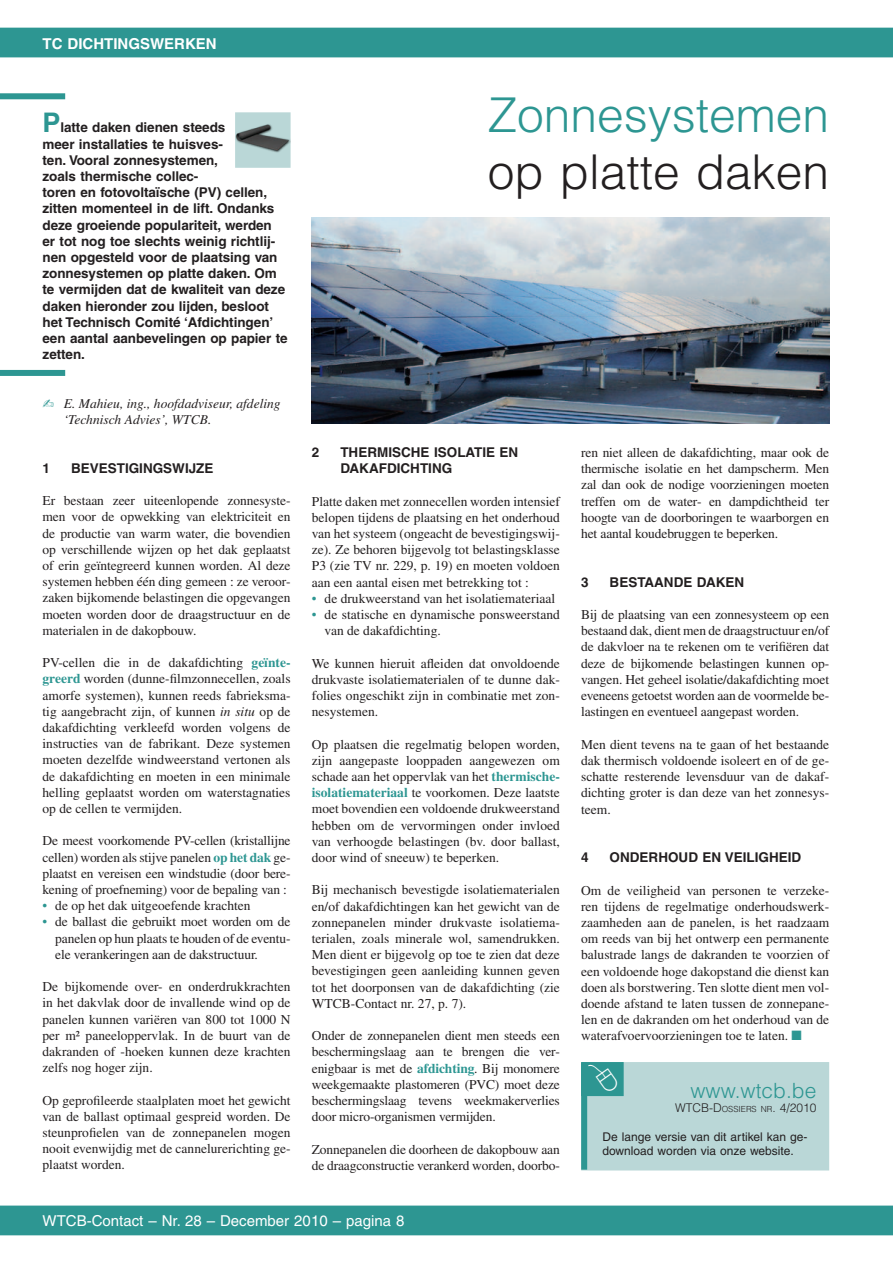
<style>
.page{position:relative;width:893px;height:1263px;background:#fff}
.page>*{position:absolute;margin:0;border:0;box-sizing:border-box;transform-origin:0 0}
.t1{font:300 48px "Helvetica";color:#2d9692}
.t2{font:300 48px "Helvetica";color:#231f20}
.t3{font:300 21px "Helvetica";color:#2d9692}
.t4{font:15px "Helvetica";color:#fff}
.t5{font:700 15px "Helvetica";color:#fff}
.t6{font:13.5px/16.2px "Times";color:#231f20;text-align:justify}
.t7{font:700 13.5px/16.2px "Helvetica";letter-spacing:-.005em;color:#231f20}
.t8{font:italic 13.5px/16.2px "Times";color:#231f20}
.t9{font:12px/14.4px "Helvetica";color:#231f20}
.t10{font:300 12px "Helvetica";color:#231f20}
.s1{font-size:27px;color:#2d9692}
.s2{color:#2d9692}
.s3{font-weight:700;color:#2d9692}
.s4{font-style:italic}
.s5{font-size:8.4px}
</style>
<div class="page">
<div style="left:0;top:28px;width:893px;height:29px;background:#2d9692"></div>
<div style="left:0;top:1205px;width:893px;height:30px;background:#2d9692"></div>
<img style="left:312px;top:217px;width:517px;height:206px">
<div style="left:0;top:93px;width:65px;height:6px;background:#2d9692"></div>
<div style="left:0;top:370px;width:65px;height:6px;background:#2d9692"></div>
<img style="left:235px;top:112px;width:55px;height:56px">
<div style="left:581px;top:1062px;width:248px;height:108px;background:#bad7d7"></div>
<div style="left:581px;top:1062px;width:6px;height:108px;background:#2d9692"></div>
<div style="left:581px;top:1062px;width:43px;height:34px;background:#2d9692"></div>
<p class="t5" style="left:43px;top:34px;width:176px">TC DICHTINGSWERKEN</p>
<p class="t7" style="left:43px;top:119px;width:247px"><span class="s1">P</span>latte daken dienen steeds<br>meer installaties te huisves-<br>ten. Vooral zonnesystemen,<br>zoals thermische collec-<br>toren en fotovoltaïsche (PV) cellen, zitten momenteel in de lift. Ondanks deze groeiende populariteit, werden er tot nog toe slechts weinig richtlij&shy;nen opgesteld voor de plaatsing van zonnesystemen op platte daken. Om te vermijden dat de kwaliteit van deze daken hieronder zou lijden, besloot het Technisch Comité ‘Afdichtingen’ een aantal aanbevelingen op papier te zetten.</p>
<p class="t8" style="left:64px;top:395px;width:218px;text-indent:-21px"><span class="s2">✍</span> E. Mahieu, ing., hoofdadviseur, afdeling ‘Technisch Advies’, WTCB.</p>
<p class="t7" style="left:43px;top:460px;width:9px">1</p>
<p class="t7" style="left:71px;top:460px;width:144px">BEVESTIGINGSWIJZE</p>
<p class="t6" style="left:43px;top:492px;width:250px">Er bestaan zeer uiteenlopende zonnesyste&shy;men voor de opwekking van elektriciteit en de productie van warm water, die bovendien op verschillende wijzen op het dak geplaatst of erin geïntegreerd kunnen worden. Al deze systemen hebben één ding gemeen : ze veroor&shy;zaken bijkomende belastingen die opgevangen moeten worden door de draagstructuur en de materialen in de dakopbouw.</p>
<p class="t6" style="left:43px;top:654px;width:250px">PV-cellen die in de dakafdichting <span class="s3">geïnte&shy;greerd</span> worden (dunne-filmzonnecellen, zoals amorfe systemen), kunnen reeds fabrieksma&shy;tig aangebracht zijn, of kunnen <span class="s4">in situ</span> op de dakafdichting verkleefd worden volgens de instructies van de fabrikant. Deze systemen moeten dezelfde windweerstand vertonen als de dakafdichting en moeten in een minimale helling geplaatst worden om waterstagnaties op de cellen te vermijden.</p>
<p class="t6" style="left:43px;top:833px;width:250px">De meest voorkomende PV-cellen (kristallijne cellen) worden als stijve panelen <span class="s3">op het dak</span> ge&shy;plaatst en vereisen een windstudie (door bere&shy;kening of proefneming) voor de bepaling van :</p>
<p class="t6" style="left:43px;top:897px;width:210px"><span class="s2">•</span> de op het dak uitgeoefende krachten</p>
<p class="t6" style="left:55px;top:914px;width:237px;text-indent:-13px"><span class="s2">•</span> de ballast die gebruikt moet worden om de panelen op hun plaats te houden of de eventu&shy;ele verankeringen aan de dakstructuur.</p>
<p class="t6" style="left:43px;top:978px;width:250px">De bijkomende over- en onderdrukkrachten in het dakvlak door de invallende wind op de panelen kunnen variëren van 800 tot 1000 N per m² paneeloppervlak. In de buurt van de dakranden of -hoeken kunnen deze krachten zelfs nog hoger zijn.</p>
<p class="t6" style="left:43px;top:1092px;width:250px">Op geprofileerde staalplaten moet het gewicht van de ballast optimaal gespreid worden. De steunprofielen van de zonnepanelen mogen nooit evenwijdig met de cannelurerichting ge&shy;plaatst worden.</p>
<h1 class="t1" style="left:488px;top:85px;width:343px">Zonnesystemen</h1>
<h1 class="t2" style="left:488px;top:142px;width:343px">op platte daken</h1>
<p class="t7" style="left:312px;top:444px;width:9px">2</p>
<p class="t7" style="left:340px;top:444px;width:180px">THERMISCHE ISOLATIE EN<br>DAKAFDICHTING</p>
<p class="t6" style="left:312px;top:493px;width:250px">Platte daken met zonnecellen worden intensief belopen tijdens de plaatsing en het onderhoud van het systeem (ongeacht de bevestigingswij&shy;ze). Ze behoren bijgevolg tot belastingsklasse P3 (zie TV nr. 229, p. 19) en moeten voldoen aan een aantal eisen met betrekking tot :</p>
<p class="t6" style="left:312px;top:590px;width:245px"><span class="s2">•</span> de drukweerstand van het isolatiemateriaal</p>
<p class="t6" style="left:325px;top:606px;width:237px;text-indent:-13px"><span class="s2">•</span> de statische en dynamische ponsweerstand van de dakafdichting.</p>
<p class="t6" style="left:312px;top:655px;width:250px">We kunnen hieruit afleiden dat onvoldoende drukvaste isolatiematerialen of te dunne dak&shy;folies ongeschikt zijn in combinatie met zon&shy;nesystemen.</p>
<p class="t6" style="left:312px;top:736px;width:250px">Op plaatsen die regelmatig belopen worden, zijn aangepaste looppaden aangewezen om schade aan het oppervlak van het <span class="s3">thermische&shy;isolatiemateriaal</span> te voorkomen. Deze laatste moet bovendien een voldoende drukweerstand hebben om de vervormingen onder invloed van verhoogde belastingen (bv. door ballast, door wind of sneeuw) te beperken.</p>
<p class="t6" style="left:312px;top:882px;width:250px">Bij mechanisch bevestigde isolatiematerialen en/of dakafdichtingen kan het gewicht van de zonnepanelen minder drukvaste isolatiema&shy;terialen, zoals minerale wol, samendrukken.<br>Men dient er bijgevolg op toe te zien dat deze bevestigingen geen aanleiding kunnen geven tot het doorponsen van de dakafdichting (zie WTCB-Contact nr. 27, p. 7).</p>
<p class="t6" style="left:312px;top:1027px;width:250px">Onder de zonnepanelen dient men steeds een beschermingslaag aan te brengen die ver&shy;enigbaar is met de <span class="s3">afdichting</span>. Bij monomere weekgemaakte plastomeren (PVC) moet deze beschermingslaag tevens weekmakerverlies door micro-organismen vermijden.</p>
<p class="t6" style="left:312px;top:1141px;width:250px">Zonnepanelen die doorheen de dakopbouw aan de draagconstructie verankerd worden, doorbo-</p>
<p class="t6" style="left:581px;top:444px;width:250px">ren niet alleen de dakafdichting, maar ook de thermische isolatie en het dampscherm. Men zal dan ook de nodige voorzieningen moeten treffen om de water- en dampdichtheid ter hoogte van de doorboringen te waarborgen en het aantal koudebruggen te beperken.</p>
<p class="t7" style="left:581px;top:574px;width:9px">3</p>
<p class="t7" style="left:610px;top:574px;width:136px">BESTAANDE DAKEN</p>
<p class="t6" style="left:581px;top:606px;width:250px">Bij de plaatsing van een zonnesysteem op een bestaand dak, dient men de draagstructuur en/of de dakvloer na te rekenen om te verifiëren dat deze de bijkomende belastingen kunnen op&shy;vangen. Het geheel isolatie/dakafdichting moet eveneens getoetst worden aan de voormelde be&shy;lastingen en eventueel aangepast worden.</p>
<p class="t6" style="left:581px;top:736px;width:250px">Men dient tevens na te gaan of het bestaande dak thermisch voldoende isoleert en of de ge&shy;schatte resterende levensduur van de dakaf&shy;dichting groter is dan deze van het zonnesys&shy;teem.</p>
<p class="t7" style="left:581px;top:849px;width:9px">4</p>
<p class="t7" style="left:610px;top:849px;width:193px">ONDERHOUD EN VEILIGHEID</p>
<p class="t6" style="left:581px;top:882px;width:250px">Om de veiligheid van personen te verzeke&shy;ren tijdens de regelmatige onderhoudswerk&shy;zaamheden aan de panelen, is het raadzaam om reeds van bij het ontwerp een permanente balustrade langs de dakranden te voorzien of een voldoende hoge dakopstand die dienst kan doen als borstwering. Ten slotte dient men vol&shy;doende afstand te laten tussen de zonnepane&shy;len en de dakranden om het onderhoud van de waterafvoervoorzieningen toe te laten. <span class="s2">■</span></p>
<h2 class="t3" style="left:690px;top:1077px;width:128px">www.wtcb.be</h2>
<p class="t10" style="left:675px;top:1100px;width:143px">WTCB-D<span class="s5">OSSIERS NR</span>. 4/2010</p>
<p class="t9" style="left:602px;top:1129px;width:207px">De lange versie van dit artikel kan ge&shy;download worden via onze website.</p>
<p class="t4" style="left:43px;top:1212px;width:363px">WTCB-Contact – Nr. 28 – December 2010 – pagina 8</p>
</div>
